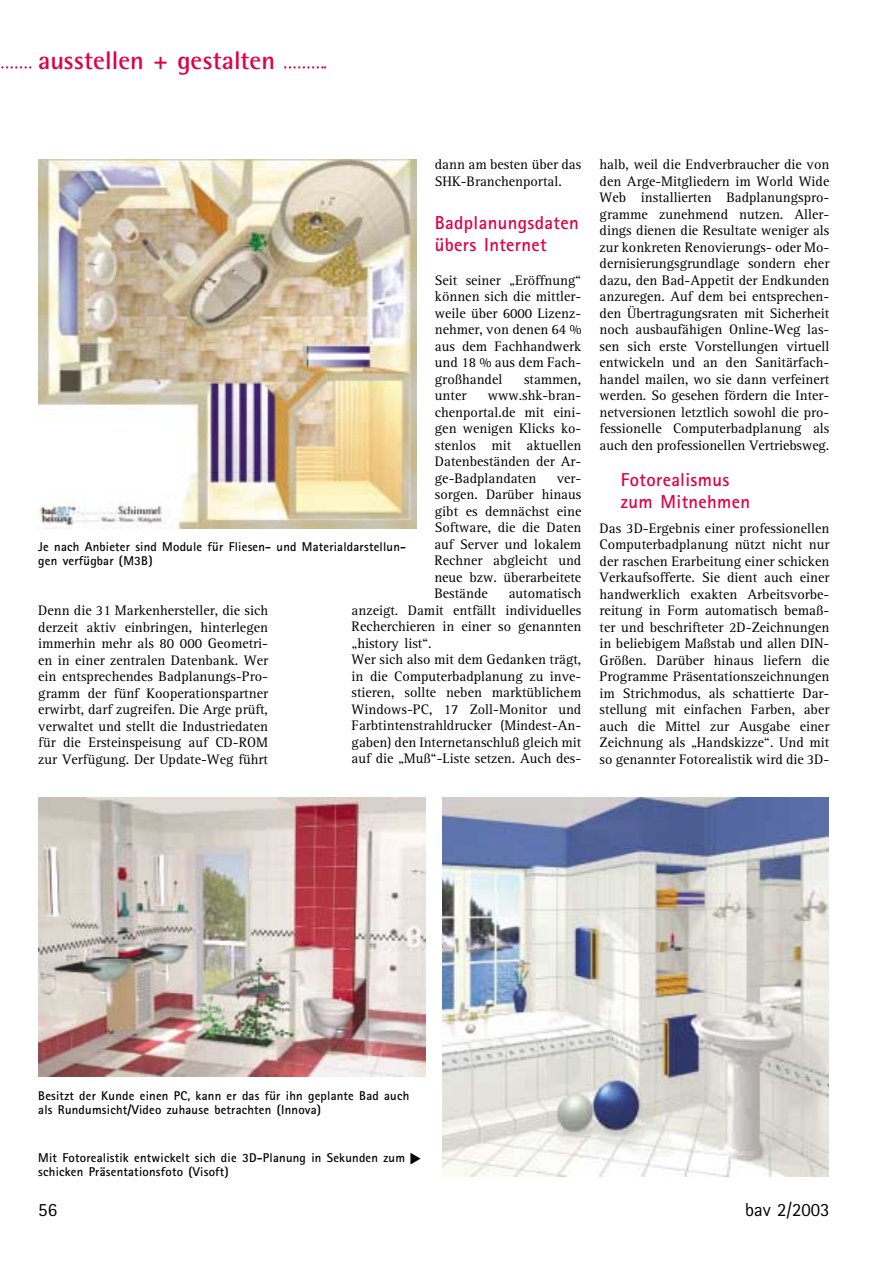
<style>
.page{position:relative;width:893px;height:1263px;background:#fff}
.page>*{position:absolute;margin:0;border:0;box-sizing:border-box;transform-origin:0 0}
.t1{font:700 25.5px "Rotis Semi Sans";color:#e00043}
.t2{font:700 18.75px/22.5px "Rotis Sans Serif";letter-spacing:.015em;color:#e00043}
.t3{font:18.75px "Rotis Sans Serif";color:#000}
.t4{font:14.25px/16.5px "Rotis Serif";color:#000;text-align:justify}
.t5{font:700 12.75px/14.2px "Rotis Sans Serif";letter-spacing:.015em;color:#000}
</style>
<div class="page">
<svg style="left:1px;top:66px;width:325px;height:3px"></svg>
<div style="left:32px;top:51px;width:249px;height:31px;background:#fff"></div>
<img style="left:38px;top:797px;width:388px;height:280px">
<img style="left:442px;top:797px;width:386px;height:379px">
<img style="left:39px;top:159px;width:378px;height:370px">
<h1 class="t1" style="left:38px;top:51px;width:238px">ausstellen + gestalten</h1>
<p class="t4" style="left:435px;top:158px;width:148px">dann am besten über das<br>SHK-Branchenportal.</p>
<h2 class="t2" style="left:435px;top:213px;width:145px">Badplanungsdaten übers Internet</h2>
<p class="t4" style="left:435px;top:273px;width:148px">Seit seiner „Eröffnung“ können sich die mittler&shy;weile über 6000 Lizenz&shy;nehmer, von denen 64 % aus dem Fachhandwerk und 18 % aus dem Fach&shy;großhandel</p>
<p class="t4" style="left:524px;top:372px;width:59px">stammen,</p>
<p class="t4" style="left:435px;top:388px;width:148px;text-indent:53px">www.shk-bran&shy;chenportal.de mit eini&shy;gen wenigen Klicks ko&shy;stenlos mit aktuellen Datenbeständen der Ar&shy;ge-Badplandaten</p>
<p class="t4" style="left:435px;top:388px;width:33px">unter</p>
<p class="t4" style="left:434px;top:471px;width:148px;text-indent:122px">ver&shy;sorgen. Darüber hinaus gibt es demnächst eine Software, die die Daten auf Server und lokalem Rechner abgleicht und neue bzw. überarbeitete Bestände</p>
<p class="t5" style="left:38px;top:541px;width:369px">Je nach Anbieter sind Module für Fliesen- und Materialdarstellun&shy;gen verfügbar (M3B)</p>
<p class="t4" style="left:351px;top:586px;width:231px;text-align:left;text-indent:157px">automatisch anzeigt. Damit entfällt individuelles Recherchieren in einer so genannten „history list“.<br>Wer sich also mit dem Gedanken trägt, in die Computerbadplanung zu inve&shy;stieren, sollte neben marktüblichem Windows-PC, 17 Zoll-Monitor und Farbtintenstrahldrucker (Mindest-An&shy;gaben) den Internetanschluß gleich mit auf die „Muß“-Liste setzen. Auch des-</p>
<p class="t4" style="left:38px;top:604px;width:231px">Denn die 31 Markenhersteller, die sich derzeit aktiv einbringen, hinterlegen immerhin mehr als 80 000 Geometri&shy;en in einer zentralen Datenbank. Wer ein entsprechendes Badplanungs-Pro&shy;gramm der fünf Kooperationspartner erwirbt, darf zugreifen. Die Arge prüft, verwaltet und stellt die Industriedaten für die Ersteinspeisung auf CD-ROM zur Verfügung. Der Update-Weg führt</p>
<p class="t4" style="left:599px;top:158px;width:231px">halb, weil die Endverbraucher die von den Arge-Mitgliedern im World Wide Web installierten Badplanungspro&shy;gramme zunehmend nutzen. Aller&shy;dings dienen die Resultate weniger als zur konkreten Renovierungs- oder Mo&shy;dernisierungsgrundlage sondern eher dazu, den Bad-Appetit der Endkunden anzuregen. Auf dem bei entsprechen&shy;den Übertragungsraten mit Sicherheit noch ausbaufähigen Online-Weg las&shy;sen sich erste Vorstellungen virtuell entwickeln und an den Sanitärfach&shy;handel mailen, wo sie dann verfeinert werden. So gesehen fördern die Inter&shy;netversionen letztlich sowohl die pro&shy;fessionelle Computerbadplanung als auch den professionellen Vertriebsweg.</p>
<h2 class="t2" style="left:621px;top:471px;width:131px;line-height:21.3px">Fotorealismus zum Mitnehmen</h2>
<p class="t4" style="left:599px;top:521px;width:231px">Das 3D-Ergebnis einer professionellen Computerbadplanung nützt nicht nur der raschen Erarbeitung einer schicken Verkaufsofferte. Sie dient auch einer handwerklich exakten Arbeitsvorbe&shy;reitung in Form automatisch bemaß&shy;ter und beschrifteter 2D-Zeichnungen in beliebigem Maßstab und allen DIN-Größen. Darüber hinaus liefern die Programme Präsentationszeichnungen im Strichmodus, als schattierte Dar&shy;stellung mit einfachen Farben, aber auch die Mittel zur Ausgabe einer Zeichnung als „Handskizze“. Und mit so genannter Fotorealistik wird die 3D-</p>
<p class="t5" style="left:38px;top:1090px;width:372px">Besitzt der Kunde einen PC, kann er das für ihn geplante Bad auch als Rundumsicht/Video zuhause betrachten (Innova)</p>
<p class="t5" style="left:38px;top:1152px;width:368px">Mit Fotorealistik entwickelt sich die 3D-Planung in Sekunden zum schicken Präsentationsfoto (Visoft)</p>
<h2 class="t3" style="left:38px;top:1203px;width:20px">56</h2>
<h2 class="t3" style="left:745px;top:1203px;width:86px">bav 2/2003</h2>
</div>
